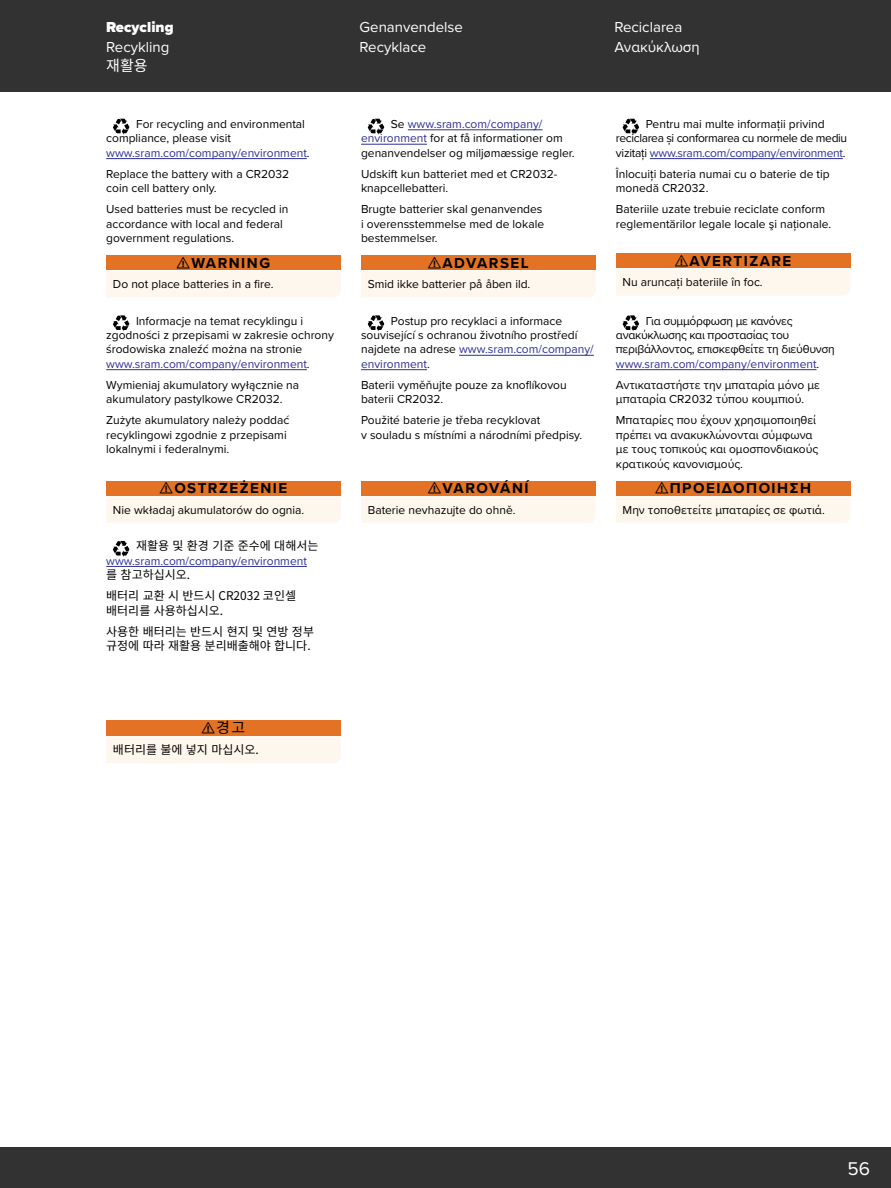
<style>
.page{position:relative;width:891px;height:1188px;background:#fff}
.page>*{position:absolute;margin:0;border:0;box-sizing:border-box;transform-origin:0 0}
.t1{font:19.2px "Proxima Nova";color:#fff}
.t2{font:700 15px "Proxima Nova";letter-spacing:.1em;color:#000}
.Header_Proxima_Nova{font:15px "Proxima Nova";color:#fff}
.Header_Proxima_Nova-2{font:900 15px "Proxima Nova";color:#fff}
.Header_Proxima_Nova-3{font:15px "Noto Sans CJ Kkr";color:#fff}
.t3{font:15px "Noto Sans CJ Kkr";color:#000}
.User_Manual_Text_-_N{font:12px/14.4px "Proxima Nova";color:#000}
.User_Manual_Text_-_N-2{font:12px/14.4px "Proxima Nova";letter-spacing:-.02em;color:#000}
.Signal_Word_Text_-_W{font:12px "Proxima Nova";color:#000}
.User_Manual_Text_-_N-3{font:12px/14.4px "Noto Sans CJ Kkr";color:#000}
.User_Manual_Text_-_N-4{font:12px/14.4px "Proxima Nova";color:#2e3092}
.Signal_Word_Text_-_W-2{font:12px "Noto Sans CJ Kkr";color:#000}
.s1{color:#2e3092}
.s2{font-family:"Noto Sans CJ Kkr";color:#000}
</style>
<div class="page">
<div style="left:0;top:1148px;width:891px;height:40px;background:#323232"></div>
<div style="left:0;top:0;width:891px;height:91px;background:#323232"></div>
<hr style="left:106px;top:158px;width:201px;height:1px;background:#2e3092">
<div style="left:106px;top:255px;width:235px;height:15px;background:#e37224"></div>
<div style="left:106px;top:271px;width:235px;height:26px;background:#fef7ee"></div>
<svg style="left:113px;top:119px;width:16px;height:16px"></svg>
<hr style="left:408px;top:129px;width:134px;height:1px;background:#2e3092">
<hr style="left:361px;top:144px;width:66px;height:1px;background:#2e3092">
<div style="left:361px;top:255px;width:235px;height:15px;background:#e37224"></div>
<div style="left:361px;top:271px;width:235px;height:26px;background:#fef7ee"></div>
<svg style="left:368px;top:119px;width:16px;height:16px"></svg>
<hr style="left:650px;top:158px;width:193px;height:1px;background:#2e3092">
<div style="left:616px;top:253px;width:234px;height:15px;background:#e37224"></div>
<div style="left:616px;top:270px;width:234px;height:26px;background:#fef7ee"></div>
<svg style="left:623px;top:119px;width:16px;height:16px"></svg>
<hr style="left:106px;top:369px;width:201px;height:1px;background:#2e3092">
<div style="left:106px;top:481px;width:235px;height:15px;background:#e37224"></div>
<div style="left:106px;top:497px;width:235px;height:26px;background:#fef7ee"></div>
<svg style="left:113px;top:315px;width:16px;height:16px"></svg>
<hr style="left:459px;top:355px;width:135px;height:1px;background:#2e3092">
<hr style="left:361px;top:369px;width:66px;height:1px;background:#2e3092">
<div style="left:361px;top:481px;width:235px;height:15px;background:#e37224"></div>
<div style="left:361px;top:497px;width:235px;height:26px;background:#fef7ee"></div>
<svg style="left:368px;top:315px;width:16px;height:16px"></svg>
<hr style="left:616px;top:369px;width:201px;height:1px;background:#2e3092">
<div style="left:616px;top:481px;width:234px;height:15px;background:#e37224"></div>
<div style="left:616px;top:497px;width:234px;height:26px;background:#fef7ee"></div>
<svg style="left:623px;top:315px;width:16px;height:16px"></svg>
<hr style="left:106px;top:566px;width:201px;height:1px;background:#2e3092">
<div style="left:106px;top:720px;width:235px;height:16px;background:#e37224"></div>
<div style="left:106px;top:737px;width:235px;height:26px;background:#fef7ee"></div>
<svg style="left:113px;top:541px;width:16px;height:16px"></svg>
<p class="Header_Proxima_Nova-2" style="left:106px;top:16px;width:69px">Recycling</p>
<p class="Header_Proxima_Nova" style="left:360px;top:16px;width:105px">Genanvendelse</p>
<p class="Header_Proxima_Nova" style="left:614px;top:16px;width:69px">Reciclarea</p>
<p class="Header_Proxima_Nova" style="left:106px;top:36px;width:65px">Recykling</p>
<p class="Header_Proxima_Nova" style="left:360px;top:36px;width:68px">Recyklace</p>
<p class="Header_Proxima_Nova" style="left:614px;top:36px;width:87px">Ανακύκλωση</p>
<p class="Header_Proxima_Nova-3" style="left:106px;top:57px;width:43px">재활용</p>
<p class="User_Manual_Text_-_N" style="left:106px;top:116px;width:205px;text-indent:30px">For recycling and environmental compliance, please visit <span class="s1">www.sram.com/company/environment</span>.</p>
<p class="User_Manual_Text_-_N" style="left:106px;top:166px;width:185px">Replace the battery with a CR2032 coin cell battery only.</p>
<p class="User_Manual_Text_-_N" style="left:106px;top:202px;width:184px">Used batteries must be recycled in accordance with local and federal government regulations.</p>
<p class="t2" style="left:177px;top:252px;width:95px">⚠WARNING</p>
<p class="Signal_Word_Text_-_W" style="left:113px;top:275px;width:162px">Do not place batteries in a fire.</p>
<p class="User_Manual_Text_-_N" style="left:106px;top:313px;width:229px;text-indent:30px">Informacje na temat recyklingu i zgodności z przepisami w zakresie ochrony środowiska znaleźć można na stronie <span class="s1">www.sram.com/company/environment</span>.</p>
<p class="User_Manual_Text_-_N" style="left:106px;top:377px;width:194px">Wymieniaj akumulatory wyłącznie na akumulatory pastylkowe CR2032.</p>
<p class="User_Manual_Text_-_N" style="left:106px;top:413px;width:185px">Zużyte akumulatory należy poddać recyklingowi zgodnie z przepisami lokalnymi i federalnymi.</p>
<p class="t2" style="left:160px;top:477px;width:129px">⚠OSTRZEŻENIE</p>
<p class="Signal_Word_Text_-_W" style="left:113px;top:501px;width:193px">Nie wkładaj akumulatorów do ognia.</p>
<p class="User_Manual_Text_-_N-4" style="left:106px;top:538px;width:214px;text-indent:30px"><span class="s2">재활용 및 환경 기준 준수에 대해서는 </span>www.sram.com/company/environment <span class="s2">를 참고하십시오.</span></p>
<p class="User_Manual_Text_-_N-3" style="left:106px;top:589px;width:191px">배터리 교환 시 반드시 CR2032 코인셀 배터리를 사용하십시오.</p>
<p class="User_Manual_Text_-_N-3" style="left:106px;top:624px;width:209px">사용한 배터리는 반드시 현지 및 연방 정부 규정에 따라 재활용 분리배출해야 합니다.</p>
<p class="User_Manual_Text_-_N" style="left:361px;top:116px;width:215px;text-indent:30px">Se <span class="s1">www.sram.com/company/ environment</span> for at få informationer om genanvendelser og miljømæssige regler.</p>
<p class="User_Manual_Text_-_N" style="left:361px;top:166px;width:198px">Udskift kun batteriet med et CR2032- knapcellebatteri.</p>
<p class="User_Manual_Text_-_N" style="left:361px;top:202px;width:185px">Brugte batterier skal genanvendes i overensstemmelse med de lokale bestemmelser.</p>
<p class="t2" style="left:428px;top:252px;width:102px">⚠ADVARSEL</p>
<p class="Signal_Word_Text_-_W" style="left:368px;top:275px;width:164px">Smid ikke batterier på åben ild.</p>
<p class="User_Manual_Text_-_N" style="left:361px;top:313px;width:234px;text-indent:30px">Postup pro recyklaci a informace související s ochranou životního prostředí najdete na adrese <span class="s1">www.sram.com/company/ environment</span>.</p>
<p class="User_Manual_Text_-_N" style="left:361px;top:377px;width:207px">Baterii vyměňujte pouze za knoflíkovou baterii CR2032.</p>
<p class="User_Manual_Text_-_N" style="left:361px;top:413px;width:223px">Použité baterie je třeba recyklovat<br>v souladu s místními a národními předpisy.</p>
<p class="t2" style="left:428px;top:477px;width:102px">⚠VAROVÁNÍ</p>
<p class="Signal_Word_Text_-_W" style="left:368px;top:501px;width:149px">Baterie nevhazujte do ohně.</p>
<p class="User_Manual_Text_-_N-2" style="left:616px;top:116px;width:233px;text-indent:30px">Pentru mai multe informații privind reciclarea și conformarea cu normele de mediu vizitați <span class="s1">www.sram.com/company/environment</span>.</p>
<p class="User_Manual_Text_-_N" style="left:616px;top:166px;width:215px">Înlocuiţi bateria numai cu o baterie de tip monedă CR2032.</p>
<p class="User_Manual_Text_-_N" style="left:616px;top:202px;width:217px">Bateriile uzate trebuie reciclate conform reglementărilor legale locale şi naţionale.</p>
<p class="t2" style="left:675px;top:250px;width:118px">⚠AVERTIZARE</p>
<p class="Signal_Word_Text_-_W" style="left:623px;top:274px;width:142px">Nu aruncaţi bateriile în foc.</p>
<p class="User_Manual_Text_-_N-2" style="left:616px;top:313px;width:220px;text-indent:30px">Για συμμόρφωση με κανόνες ανακύκλωσης και προστασίας του περιβάλλοντος, επισκεφθείτε τη διεύθυνση <span class="s1">www.sram.com/company/environment</span>.</p>
<p class="User_Manual_Text_-_N" style="left:616px;top:377px;width:206px">Αντικαταστήστε την μπαταρία μόνο με μπαταρία CR2032 τύπου κουμπιού.</p>
<p class="User_Manual_Text_-_N" style="left:616px;top:413px;width:204px">Μπαταρίες που έχουν χρησιμοποιηθεί πρέπει να ανακυκλώνονται σύμφωνα με τους τοπικούς και ομοσπονδιακούς κρατικούς κανονισμούς.</p>
<p class="t2" style="left:655px;top:477px;width:157px">⚠ΠΡΟΕΙΔΟΠΟΙΗΣΗ</p>
<p class="Signal_Word_Text_-_W" style="left:623px;top:501px;width:204px">Μην τοποθετείτε μπαταρίες σε φωτιά.</p>
<p class="t3" style="left:202px;top:719px;width:45px">⚠경고</p>
<p class="Signal_Word_Text_-_W-2" style="left:113px;top:742px;width:147px">배터리를 불에 넣지 마십시오.</p>
<h1 class="t1" style="left:848px;top:1154px;width:24px">56</h1>
</div>
